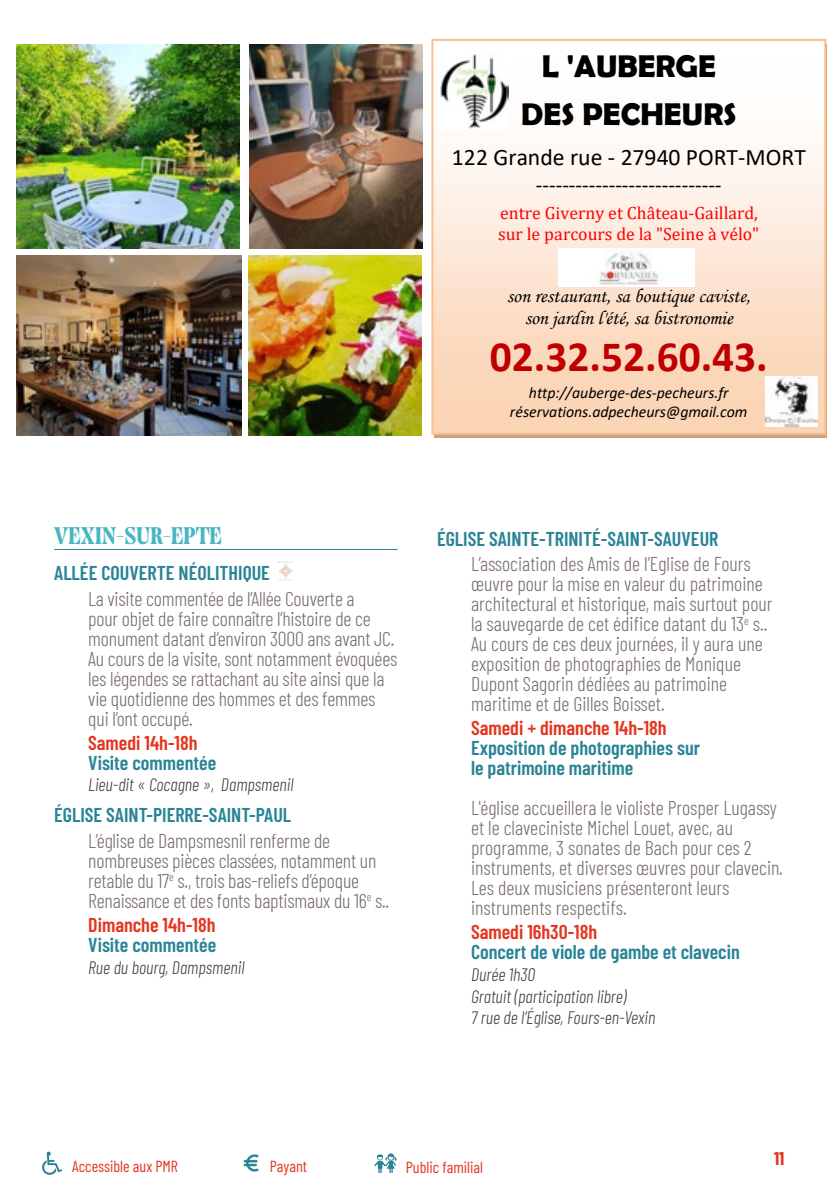
<style>
.page{position:relative;width:840px;height:1191px;background:#fff}
.page>*{position:absolute;margin:0;border:0;box-sizing:border-box;transform-origin:0 0}
.t1{font:700 43.4px "Calibri";color:#c00000}
.t2{font:700 31.4px/47.4px "Berlin Sans FB Demi";color:#000;text-align:center}
.t3{font:24px "Mazaeni";color:#47b6c2}
.t4{font:23.6px "Calibri";color:#000}
.t5{font:21.8px "Calibri";color:#000}
.t6{font:300 20px/20px "Barlow Condensed";color:#776c68}
.t7{font:600 20px/20px "Barlow Condensed";color:#298496}
.t8{font:600 20px "Barlow Condensed";color:#e23620}
.t9{font:italic 19.6px/22.2px "Monotype Corsiva";color:#000;text-align:center}
.t10{font:italic 300 18px/21.6px "Barlow Condensed";color:#3c3c3b}
.t11{font:700 18px "Barlow Condensed";color:#e23620}
.t12{font:17.8px/20.6px "Cambria Math";color:#f00}
.t13{font:16px "Barlow Condensed";color:#e23620}
.t14{font:italic 15.8px/19.2px "Calibri";letter-spacing:-.005em;color:#000;text-align:center}
.s1{color:#fff}
</style>
<div class="page">
<svg style="left:374px;top:1153px;width:22px;height:19px"></svg>
<svg style="left:42px;top:1151px;width:20px;height:23px"></svg>
<svg style="left:243px;top:1154px;width:15px;height:17px"></svg>
<hr style="left:54px;top:549px;width:343px;height:1px;background:#298496">
<img style="left:278px;top:561px;width:15px;height:13px">
<img style="left:16px;top:44px;width:223px;height:204px">
<img style="left:249px;top:44px;width:173px;height:204px">
<img style="left:16px;top:256px;width:225px;height:179px">
<img style="left:248px;top:256px;width:173px;height:179px">
<div style="left:432px;top:40px;width:392px;height:394px;background:linear-gradient(to bottom,#fff,#fad1b0)"></div>
<div style="left:431px;top:39px;width:394px;height:396px;border:2px solid #fabf8f"></div>
<img style="left:439px;top:54px;width:69px;height:75px">
<img style="left:558px;top:248px;width:135px;height:38px">
<img style="left:765px;top:376px;width:51px;height:50px">
<h2 class="t2" style="left:521px;top:42px;width:217px">L 'AUBERGE<br>DES PECHEURS</h2>
<p class="t4" style="left:451px;top:141px;width:355px">122 Grande rue - 27940 PORT-MORT</p>
<p class="t5" style="left:535px;top:170px;width:187px">----------------------------</p>
<p class="t12" style="left:498px;top:202px;width:262px">entre Giverny et Château-Gaillard, sur le parcours de la "Seine à vélo"</p>
<p class="t9" style="left:506px;top:285px;width:245px">son restaurant, sa boutique caviste, son jardin l'été, sa bistronomie</p>
<h1 class="t1" style="left:489px;top:326px;width:279px">02.32.52.60.43.</h1>
<p class="t14" style="left:509px;top:382px;width:239px">http://auberge-des-pecheurs.fr réservations.adpecheurs@gmail.com</p>
<p class="t3" style="left:54px;top:520px;width:169px">VEXIN-SUR-EPTE</p>
<p class="t7" style="left:54px;top:561px;width:217px">ALLÉE COUVERTE NÉOLITHIQUE</p>
<p class="t6" style="left:88px;top:587px;width:310px">La visite commentée de l’Allée Couverte a<br>pour objet de faire connaître l’histoire de ce monument datant d’environ 3000 ans avant JC.<br>Au cours de la visite, sont notamment évoquées les légendes se rattachant au site ainsi que la vie quotidienne des hommes et des femmes qui l’ont occupé.</p>
<p class="t8" style="left:88px;top:728px;width:111px">Samedi 14h-18h</p>
<p class="t7" style="left:88px;top:751px;width:129px">Visite commentée</p>
<p class="t10" style="left:88px;top:773px;width:206px">Lieu-dit « Cocagne », Dampsmenil</p>
<p class="t7" style="left:54px;top:803px;width:238px">ÉGLISE SAINT-PIERRE-SAINT-PAUL</p>
<p class="t6" style="left:88px;top:829px;width:302px">L’église de Dampsmesnil renferme de nombreuses pièces classées, notamment un retable du 17<sup>e</sup> s., trois bas-reliefs d’époque Renaissance et des fonts baptismaux du 16<sup>e</sup> s..</p>
<p class="t8" style="left:88px;top:910px;width:129px">Dimanche 14h-18h</p>
<p class="t7" style="left:88px;top:933px;width:129px">Visite commentée</p>
<p class="t10" style="left:88px;top:955px;width:157px">Rue du bourg, Dampsmenil</p>
<p class="t7" style="left:437px;top:527px;width:283px">ÉGLISE SAINTE-TRINITÉ-SAINT-SAUVEUR</p>
<p class="t6" style="left:471px;top:552px;width:303px">L’association des Amis de l’Eglise de Fours œuvre pour la mise en valeur du patrimoine architectural et historique, mais surtout pour la sauvegarde de cet édifice datant du 13<sup>e</sup> s..<br>Au cours de ces deux journées, il y aura une exposition de photographies de Monique Dupont Sagorin dédiées au patrimoine maritime et de Gilles Boisset.</p>
<p class="t8" style="left:471px;top:714px;width:197px">Samedi + dimanche 14h-18h</p>
<p class="t7" style="left:471px;top:737px;width:230px">Exposition de photographies sur le patrimoine maritime</p>
<p class="t6" style="left:471px;top:796px;width:313px">L'église accueillera le violiste Prosper Lugassy et le claveciniste Michel Louet, avec, au programme, 3 sonates de Bach pour ces 2 instruments, et diverses œuvres pour clavecin.<br>Les deux musiciens présenteront leurs instruments respectifs.</p>
<p class="t8" style="left:471px;top:918px;width:128px">Samedi 16h30-18h</p>
<p class="t7" style="left:471px;top:941px;width:270px">Concert de viole de gambe et clavecin</p>
<p class="t10" style="left:471px;top:962px;width:186px">Durée 1h30<br>Gratuit (participation libre)<br>7 rue de l’Église, Fours-en-Vexin</p>
<p class="t13" style="left:72px;top:1154px;width:114px">Accessible aux PMR<span class="s1">R</span></p>
<p class="t13" style="left:270px;top:1154px;width:39px">Payant</p>
<p class="t13" style="left:405px;top:1155px;width:78px">Public familial</p>
<p class="t11" style="left:773px;top:1145px;width:12px">11</p>
</div>
